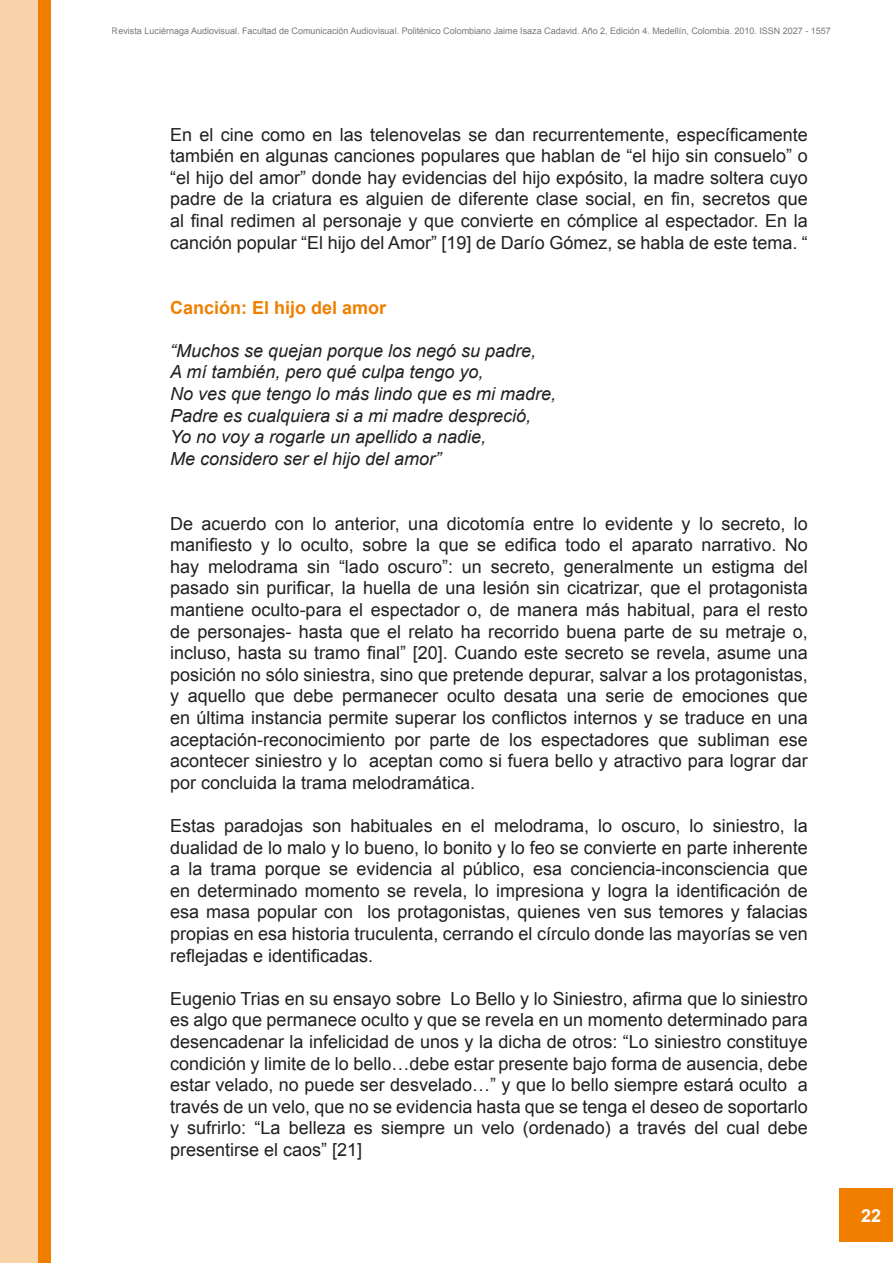
<style>
.page{position:relative;width:893px;height:1263px;background:#fff}
.page>*{position:absolute;margin:0;border:0;box-sizing:border-box;transform-origin:0 0}
.t1{font:18px/21.6px "Arial";color:#231f20;text-align:justify}
.t2{font:italic 18px "Arial";color:#231f20}
.t3{font:700 18px "Arial";color:#f07f00}
.t4{font:700 18px "Arial";color:#fff}
.t5{font:9px "Arial";color:#231f20}
</style>
<div class="page">
<div style="left:0;top:0;width:43px;height:1263px;background:#f9d3a9"></div>
<div style="left:39px;top:0;width:12px;height:1263px;background:#f07f00"></div>
<div style="left:840px;top:1188px;width:53px;height:54px;background:#f07f00"></div>
<p class="t5" style="left:112px;top:25px;width:720px">Revista Luciérnaga Audiovisual. Facultad de Comunicación Audiovisual. Politénico Colombiano Jaime Isaza Cadavid. Año 2, Edición 4. Medellín, Colombia. 2010. ISSN 2027 - 1557</p>
<p class="t1" style="left:170px;top:124px;width:639px">En el cine como en las telenovelas se dan recurrentemente, específicamente también en algunas canciones populares que hablan de “el hijo sin consuelo” o “el hijo del amor” donde hay evidencias del hijo expósito, la madre soltera cuyo padre de la criatura es alguien de diferente clase social, en fin, secretos que al final redimen al personaje y que convierte en cómplice al espectador. En la canción popular “El hijo del Amor” [19] de Darío Gómez, se habla de este tema. “</p>
<p class="t3" style="left:170px;top:295px;width:218px">Canción: El hijo del amor</p>
<p class="t2" style="left:170px;top:339px;width:368px">“Muchos se quejan porque los negó su padre,</p>
<p class="t2" style="left:170px;top:360px;width:315px">A mí también, pero qué culpa tengo yo,</p>
<p class="t2" style="left:170px;top:382px;width:388px">No ves que tengo lo más lindo que es mi madre,</p>
<p class="t2" style="left:170px;top:404px;width:363px">Padre es cualquiera si a mi madre despreció,</p>
<p class="t2" style="left:170px;top:425px;width:318px">Yo no voy a rogarle un apellido a nadie,</p>
<p class="t2" style="left:170px;top:447px;width:273px">Me considero ser el hijo del amor”</p>
<p class="t1" style="left:170px;top:513px;width:639px">De acuerdo con lo anterior, una dicotomía entre lo evidente y lo secreto, lo manifiesto y lo oculto, sobre la que se edifica todo el aparato narrativo. No hay melodrama sin “lado oscuro”: un secreto, generalmente un estigma del pasado sin purificar, la huella de una lesión sin cicatrizar, que el protagonista mantiene oculto-para el espectador o, de manera más habitual, para el resto de personajes- hasta que el relato ha recorrido buena parte de su metraje o, incluso, hasta su tramo final” [20]. Cuando este secreto se revela, asume una posición no sólo siniestra, sino que pretende depurar, salvar a los protagonistas, y aquello que debe permanecer oculto desata una serie de emociones que en última instancia permite superar los conflictos internos y se traduce en una aceptación-reconocimiento por parte de los espectadores que subliman ese acontecer siniestro y lo aceptan como si fuera bello y atractivo para lograr dar por concluida la trama melodramática.</p>
<p class="t1" style="left:170px;top:815px;width:639px">Estas paradojas son habituales en el melodrama, lo oscuro, lo siniestro, la dualidad de lo malo y lo bueno, lo bonito y lo feo se convierte en parte inherente a la trama porque se evidencia al público, esa conciencia-inconsciencia que en determinado momento se revela, lo impresiona y logra la identificación de esa masa popular con los protagonistas, quienes ven sus temores y falacias propias en esa historia truculenta, cerrando el círculo donde las mayorías se ven reflejadas e identificadas.</p>
<p class="t1" style="left:170px;top:988px;width:639px">Eugenio Trias en su ensayo sobre Lo Bello y lo Siniestro, afirma que lo siniestro es algo que permanece oculto y que se revela en un momento determinado para desencadenar la infelicidad de unos y la dicha de otros: “Lo siniestro constituye condición y limite de lo bello…debe estar presente bajo forma de ausencia, debe estar velado, no puede ser desvelado…” y que lo bello siempre estará oculto a través de un velo, que no se evidencia hasta que se tenga el deseo de soportarlo y sufrirlo: “La belleza es siempre un velo (ordenado) a través del cual debe presentirse el caos” [21]</p>
<p class="t4" style="left:861px;top:1203px;width:22px">22</p>
</div>
